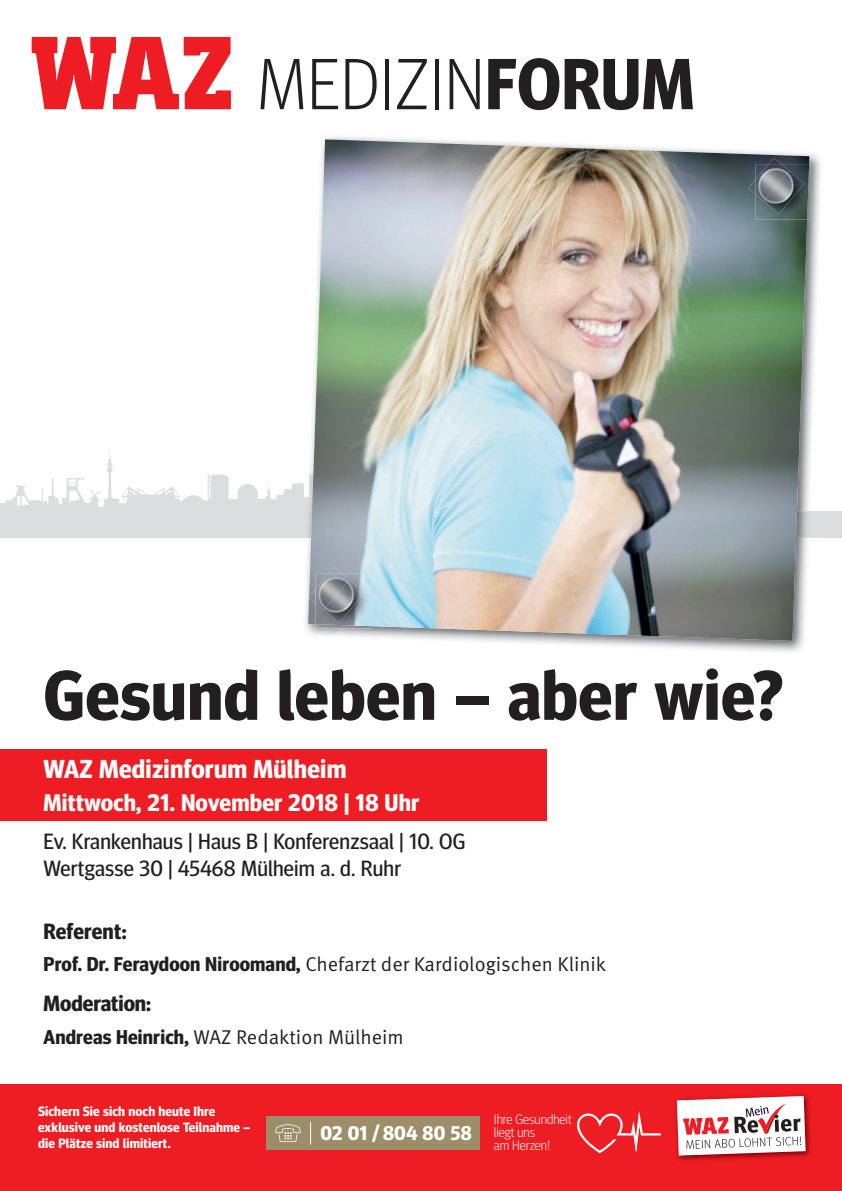
<style>
.page{position:relative;width:842px;height:1191px;background:#fff}
.page>*{position:absolute;margin:0;border:0;box-sizing:border-box;transform-origin:0 0}
.t1{font:300 72.1px "Meta Head OT";letter-spacing:.01em;color:#231f20;scale:.96 1}
.t2{font:700 70px "Meta Head OT";letter-spacing:.01em;color:#231f20}
.t3{font:700 26px "Meta Head OT";letter-spacing:.01em;color:#fff}
.t4{font:700 24px "Meta Head OT";letter-spacing:.01em;color:#fff}
.t5{font:22px/26.4px "Meta Head OT";letter-spacing:.01em;color:#231f20}
.t6{font:700 22px "Meta Head OT";color:#231f20}
.t7{font:20px "Meta Pro Norm";color:#231f20}
.t8{font:700 19.9px "Meta Head OT";letter-spacing:.015em;color:#fff}
.t9{font:700 13.5px/16.2px "Meta Head OT";letter-spacing:.01em;color:#fff}
.t10{font:300 13.5px/13px "Meta Head OT";color:#fff}
.s1{font-weight:700}
.s2{font-family:"Meta Head OT";font-weight:700}
</style>
<div class="page">
<div style="left:0;top:511px;width:842px;height:26px;background:#dcdddf"></div>
<svg style="left:0;top:450px;width:303px;height:61px"></svg>
<img style="left:327px;top:136px;width:494px;height:32px">
<img style="left:303px;top:537px;width:5px;height:94px">
<img style="left:788px;top:168px;width:34px;height:484px">
<img style="left:809px;top:511px;width:13px;height:26px">
<img style="left:308px;top:139px;width:501px;height:502px">
<svg style="left:32px;top:37px;width:199px;height:72px"></svg>
<div style="left:0;top:749px;width:546px;height:72px;background:#ee1d23"></div>
<img style="left:316px;top:626px;width:55px;height:2px">
<img style="left:316px;top:573px;width:55px;height:53px">
<svg style="left:329px;top:567px;width:13px;height:6px"></svg>
<img style="left:309px;top:589px;width:7px;height:14px">
<img style="left:316px;top:573px;width:33px;height:37px">
<img style="left:324px;top:579px;width:41px;height:44px">
<img style="left:809px;top:164px;width:2px;height:55px">
<img style="left:755px;top:164px;width:54px;height:55px">
<img style="left:748px;top:158px;width:33px;height:36px">
<img style="left:755px;top:164px;width:34px;height:37px">
<img style="left:763px;top:170px;width:41px;height:44px">
<div style="left:0;top:1083px;width:842px;height:108px;background:#ee1d23"></div>
<img style="left:675px;top:1094px;width:136px;height:67px">
<svg style="left:677px;top:1096px;width:129px;height:59px;background:#e3c3c4"></svg>
<svg style="left:577px;top:1111px;width:84px;height:42px"></svg>
<div style="left:266px;top:1116px;width:213px;height:33px;background:#9e8d69"></div>
<svg style="left:275px;top:1124px;width:26px;height:17px"></svg>
<svg style="left:310px;top:1121px;width:1px;height:23px"></svg>
<h1 class="t1" style="left:257px;top:42px;width:457px">MEDIZIN<span class="s1">FORUM</span></h1>
<h2 class="t2" style="left:44px;top:654px;width:740px">Gesund leben – aber wie?</h2>
<h3 class="t3" style="left:44px;top:754px;width:304px">WAZ Medizinforum Mülheim</h3>
<p class="t4" style="left:44px;top:789px;width:377px">Mittwoch, 21. November 2018 | 18 Uhr</p>
<p class="t5" style="left:44px;top:828px;width:423px">Ev. Krankenhaus | Haus B | Konferenzsaal | 10. OG<br>Wertgasse 30 | 45468 Mülheim a. d. Ruhr</p>
<p class="t6" style="left:44px;top:918px;width:84px">Referent:</p>
<p class="t7" style="left:44px;top:949px;width:564px"><span class="s2">Prof. Dr. Feraydoon Niroomand,</span> Chefarzt der Kardiologischen Klinik</p>
<p class="t6" style="left:44px;top:990px;width:109px">Moderation:</p>
<p class="t7" style="left:44px;top:1022px;width:362px"><span class="s2">Andreas Heinrich,</span> WAZ Redaktion Mülheim</p>
<p class="t9" style="left:38px;top:1102px;width:214px">Sichern Sie sich noch heute Ihre exklusive und kostenlose Teilnahme – die Plätze sind limitiert.</p>
<p class="t8" style="left:320px;top:1121px;width:153px">02 01 / 804 80 58</p>
<p class="t10" style="left:494px;top:1112px;width:79px">Ihre Gesundheit liegt uns<br>am Herzen!</p>
</div>
